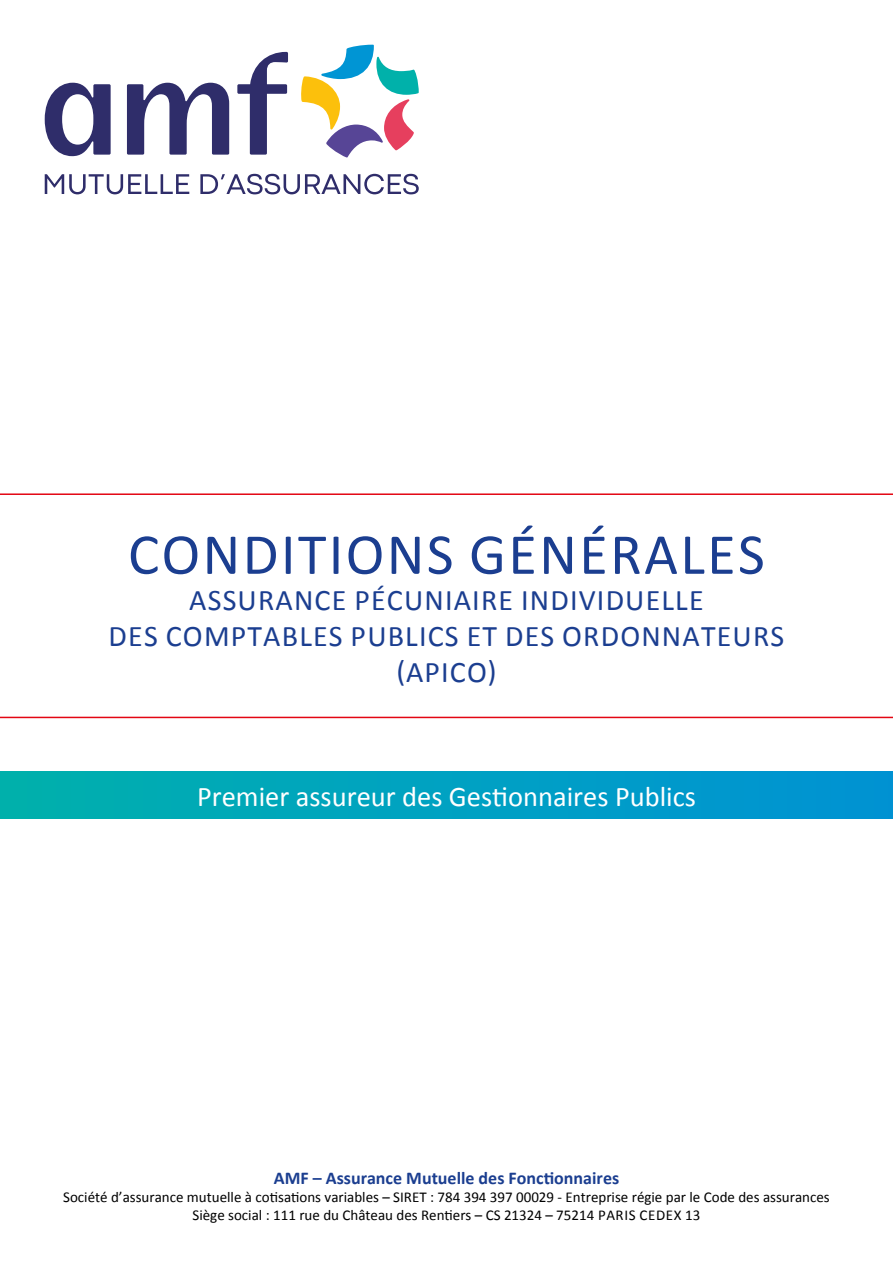
<style>
.page{position:relative;width:893px;height:1263px;background:#fff}
.page>*{position:absolute;margin:0;border:0;box-sizing:border-box;transform-origin:0 0}
.t1{font:58.5px "Calibri";letter-spacing:.04em;color:#1b3e90}
.t2{font:30px/36px "Calibri";letter-spacing:.04em;color:#1b3e90;text-align:center}
.t3{font:28.5px "Calibri";color:#fff}
.t4{font:700 18px "Calibri";color:#1b3e90}
.t5{font:15px/18px "Calibri";color:#000;text-align:center}
</style>
<div class="page">
<svg style="left:301px;top:45px;width:118px;height:112px"></svg>
<svg style="left:45px;top:83px;width:66px;height:73px"></svg>
<svg style="left:127px;top:83px;width:102px;height:72px"></svg>
<svg style="left:237px;top:52px;width:51px;height:103px"></svg>
<svg style="left:45px;top:174px;width:144px;height:20px"></svg>
<svg style="left:200px;top:174px;width:219px;height:20px"></svg>
<div style="left:0;top:772px;width:893px;height:47px;background:linear-gradient(to right,#00b0ad,#0092d5)"></div>
<svg style="left:0;top:493px;width:893px;height:225px"></svg>
<h1 class="t1" style="left:128px;top:517px;width:638px">CONDITIONS GÉNÉRALES</h1>
<h2 class="t2" style="left:109px;top:582px;width:677px">ASSURANCE PÉCUNIAIRE INDIVIDUELLE<br>DES COMPTABLES PUBLICS ET DES ORDONNATEURS (APICO)</h2>
<h3 class="t3" style="left:197px;top:778px;width:500px">Premier assureur des Gestionnaires Publics</h3>
<p class="t4" style="left:274px;top:1167px;width:347px">AMF – Assurance Mutuelle des Fonctionnaires</p>
<p class="t5" style="left:63px;top:1188px;width:768px">Société d’assurance mutuelle à cotisations variables – SIRET : 784 394 397 00029 - Entreprise régie par le Code des assurances<br>Siège social : 111 rue du Château des Rentiers – CS 21324 – 75214 PARIS CEDEX 13</p>
</div>
